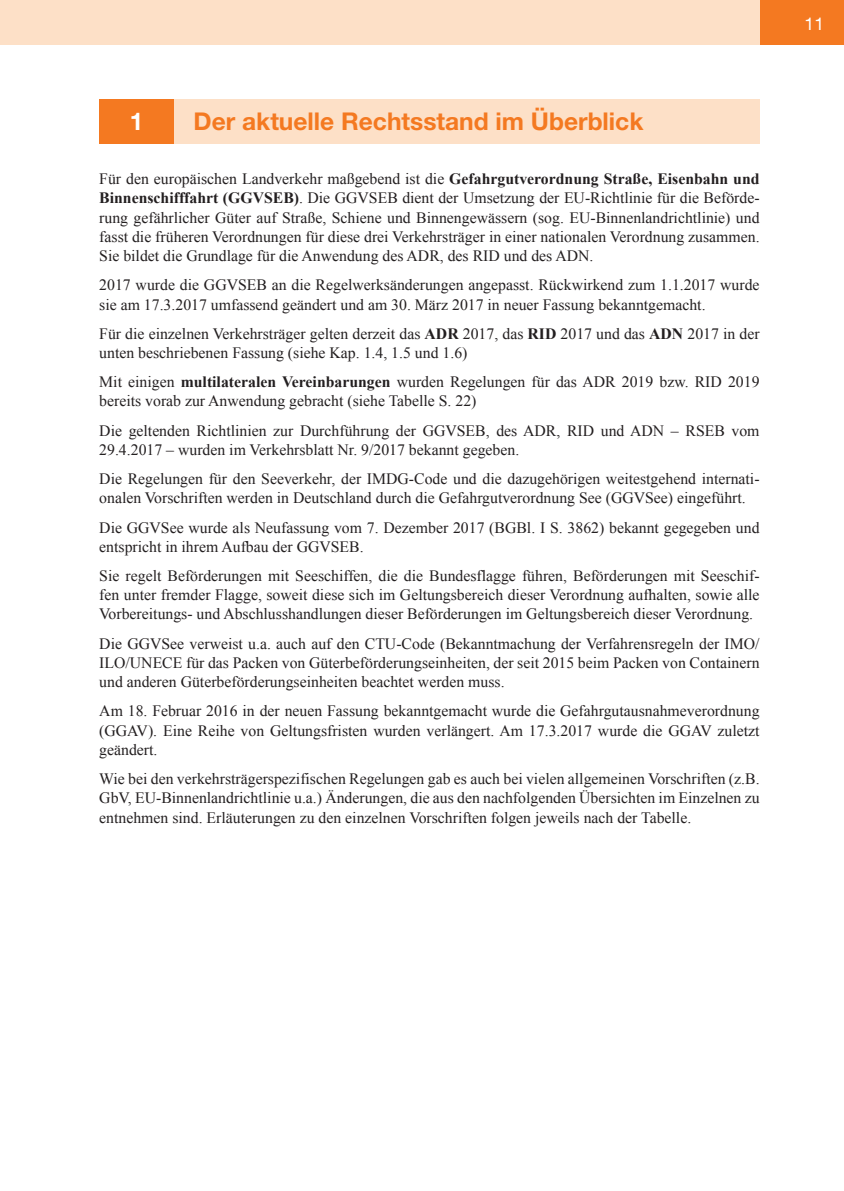
<style>
.page{position:relative;width:844px;height:1191px;background:#fff}
.page>*{position:absolute;margin:0;border:0;box-sizing:border-box;transform-origin:0 0}
.t1{font:700 24.5px "Helvetica Neue LT Std";color:#f47921}
.t2{font:700 24.5px "Helvetica Neue LT Std";color:#fff}
.t3{font:17.5px "Helvetica Neue LT Std";color:#fff}
.t4{font:15.75px/19.2px "Times New Roman";color:#231f20}
.s1{font-weight:700}
</style>
<div class="page">
<div style="left:759px;top:0;width:84px;height:45px;background:#f47921"></div>
<div style="left:0;top:0;width:759px;height:45px;background:#fde0c7"></div>
<div style="left:99px;top:99px;width:75px;height:45px;background:#f47921"></div>
<div style="left:174px;top:99px;width:585px;height:45px;background:#fde0c7"></div>
<h1 class="t2" style="left:130px;top:106px;width:15px">1</h1>
<h1 class="t1" style="left:193px;top:106px;width:451px">Der aktuelle Rechtsstand im Überblick</h1>
<p class="t4" style="left:99px;top:169px;width:661px;text-align:justify">Für den europäischen Landverkehr maßgebend ist die <span class="s1">Gefahrgutverordnung Straße, Eisenbahn und Binnenschifffahrt (GGVSEB)</span>. Die GGVSEB dient der Umsetzung der EU-Richtlinie für die Beförde&shy;rung gefährlicher Güter auf Straße, Schiene und Binnengewässern (sog. EU-Binnenlandrichtlinie) und fasst die früheren Verordnungen für diese drei Verkehrsträger in einer nationalen Verordnung zusammen.<br>Sie bildet die Grundlage für die Anwendung des ADR, des RID und des ADN.</p>
<p class="t4" style="left:99px;top:275px;width:661px">2017 wurde die GGVSEB an die Regelwerksänderungen angepasst. Rückwirkend zum 1.1.2017 wurde sie am 17.3.2017 umfassend geändert und am 30. März 2017 in neuer Fassung bekanntgemacht.</p>
<p class="t4" style="left:99px;top:324px;width:661px">Für die einzelnen Verkehrsträger gelten derzeit das <span class="s1">ADR</span> 2017, das <span class="s1">RID</span> 2017 und das <span class="s1">ADN</span> 2017 in der unten beschriebenen Fassung (siehe Kap. 1.4, 1.5 und 1.6)</p>
<p class="t4" style="left:99px;top:372px;width:661px">Mit einigen <span class="s1">multilateralen Vereinbarungen</span> wurden Regelungen für das ADR 2019 bzw. RID 2019 bereits vorab zur Anwendung gebracht (siehe Tabelle S. 22)</p>
<p class="t4" style="left:99px;top:420px;width:661px">Die geltenden Richtlinien zur Durchführung der GGVSEB, des ADR, RID und ADN – RSEB vom<br>29.4.2017 – wurden im Verkehrsblatt Nr. 9/2017 bekannt gegeben.</p>
<p class="t4" style="left:99px;top:469px;width:661px">Die Regelungen für den Seeverkehr, der IMDG-Code und die dazugehörigen weitestgehend internati&shy;onalen Vorschriften werden in Deutschland durch die Gefahrgutverordnung See (GGVSee) eingeführt.</p>
<p class="t4" style="left:99px;top:517px;width:661px">Die GGVSee wurde als Neufassung vom 7. Dezember 2017 (BGBl. I S. 3862) bekannt gegegeben und entspricht in ihrem Aufbau der GGVSEB.</p>
<p class="t4" style="left:99px;top:566px;width:661px;text-align:justify">Sie regelt Beförderungen mit Seeschiffen, die die Bundesflagge führen, Beförderungen mit Seeschif&shy;fen unter fremder Flagge, soweit diese sich im Geltungsbereich dieser Verordnung aufhalten, sowie alle Vorbereitungs- und Abschlusshandlungen dieser Beförderungen im Geltungsbereich dieser Verordnung.</p>
<p class="t4" style="left:99px;top:633px;width:661px;text-align:justify">Die GGVSee verweist u.a. auch auf den CTU-Code (Bekanntmachung der Verfahrensregeln der IMO/ ILO/UNECE für das Packen von Güterbeförderungseinheiten, der seit 2015 beim Packen von Containern und anderen Güterbeförderungseinheiten beachtet werden muss.</p>
<p class="t4" style="left:99px;top:701px;width:661px;text-align:justify">Am 18. Februar 2016 in der neuen Fassung bekanntgemacht wurde die Gefahrgutausnahmeverordnung (GGAV). Eine Reihe von Geltungsfristen wurden verlängert. Am 17.3.2017 wurde die GGAV zuletzt geändert.</p>
<p class="t4" style="left:99px;top:769px;width:661px;text-align:justify">Wie bei den verkehrsträgerspezifischen Regelungen gab es auch bei vielen allgemeinen Vorschriften (z.B.<br>GbV, EU-Binnenlandrichtlinie u.a.) Änderungen, die aus den nachfolgenden Übersichten im Einzelnen zu entnehmen sind. Erläuterungen zu den einzelnen Vorschriften folgen jeweils nach der Tabelle.</p>
<p class="t3" style="left:804px;top:13px;width:21px">11</p>
</div>
